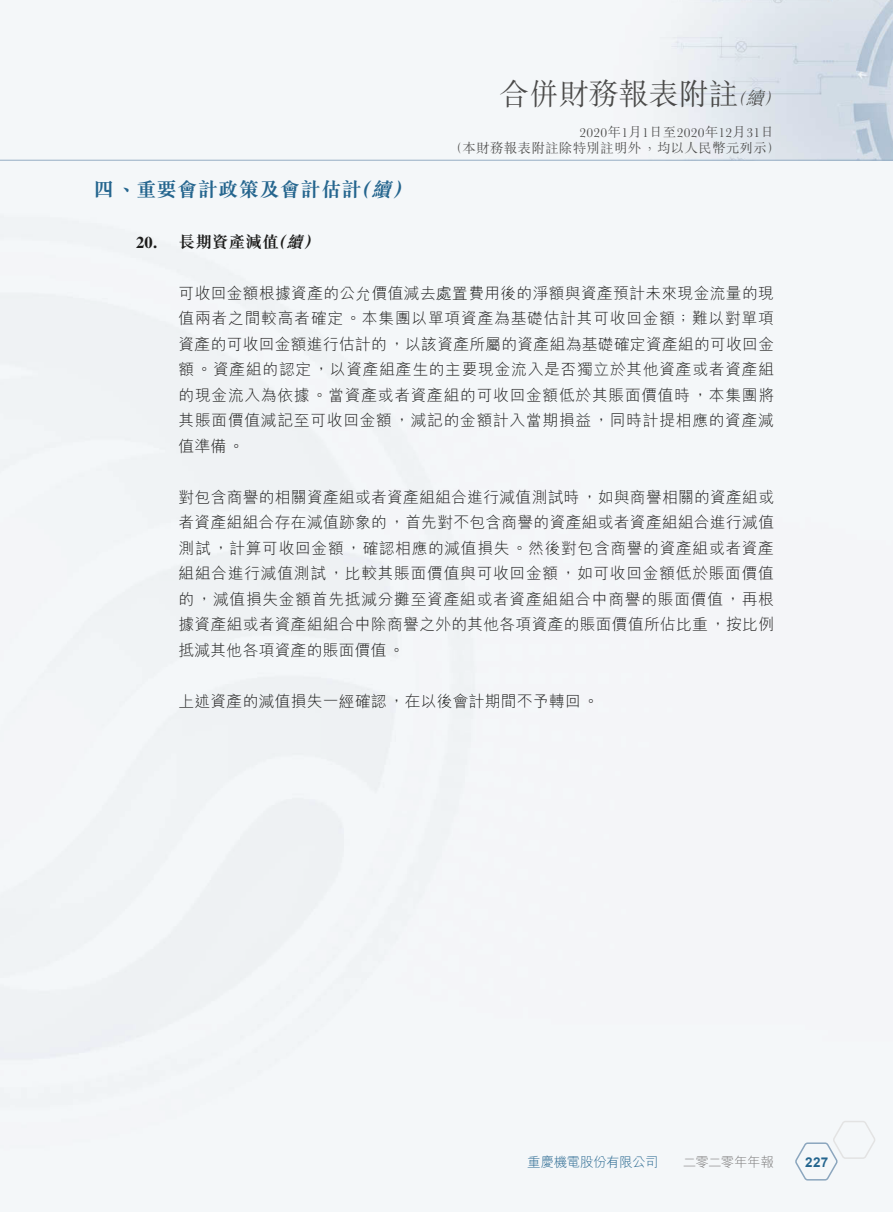
<style>
.page{position:relative;width:893px;height:1212px;background:#fff}
.page>*{position:absolute;margin:0;border:0;box-sizing:border-box;transform-origin:0 0}
.t1{font:300 30px "M Sung HK";letter-spacing:-.005em;color:#4a4a49}
.t2{font:700 20.25px "M Sung HK";letter-spacing:.015em;color:#24658e}
.t3{font:700 16.5px "M Sung HK";letter-spacing:.015em;color:#1c1c1b}
.t4{font:300 15.75px/25.5px "M Hei HK";letter-spacing:.02em;color:#1c1c1b;text-align:justify}
.t5{font:300 13.5px/16.5px "M Sung HK";letter-spacing:.02em;color:#4a4a49}
.t6{font:300 13.5px "M Hei HK";letter-spacing:-.03em;color:#24658e}
.t7{font:300 13.5px "M Hei HK";letter-spacing:-.045em;color:#7c7b7b}
.t8{font:700 13.5px "Arial";color:#24658e}
.s1{font-style:italic;font-size:18px}
.s2{font-style:italic}
.s3{font-family:"Times LT Std"}
</style>
<div class="page">
<div style="left:1px;top:0;width:892px;height:1212px;background:#f4f7f9"></div>
<img style="left:457px;top:0;width:436px;height:160px">
<hr style="left:0;top:0;width:1px;height:1212px;background:#24658e">
<hr style="left:0;top:160px;width:893px;height:1px;background:#95adc4">
<svg style="left:795px;top:1121px;width:80px;height:60px"></svg>
<h1 class="t1" style="left:499px;top:73px;width:289px">合併財務報表附註<span class="s1">（續）</span></h1>
<p class="t5" style="left:449px;top:123px;width:333px;text-indent:131px">2020年1月1日至2020年12月31日（本財務報表附註除特別註明外，均以人民幣元列示）</p>
<p class="t2" style="left:94px;top:175px;width:326px">四、重要會計政策及會計估計<span class="s2">（續）</span></p>
<p class="t3" style="left:136px;top:230px;width:190px"><span class="s3">20.</span> 長期資產減值<span class="s2">（續）</span></p>
<p class="t4" style="left:179px;top:280px;width:597px">可收回金額根據資產的公允價值減去處置費用後的淨額與資產預計未來現金流量的現值兩者之間較高者確定。本集團以單項資產為基礎估計其可收回金額；難以對單項資產的可收回金額進行估計的，以該資產所屬的資產組為基礎確定資產組的可收回金額。資產組的認定，以資產組產生的主要現金流入是否獨立於其他資產或者資產組的現金流入為依據。當資產或者資產組的可收回金額低於其賬面價值時，本集團將其賬面價值減記至可收回金額，減記的金額計入當期損益，同時計提相應的資產減值準備。</p>
<p class="t4" style="left:179px;top:484px;width:597px">對包含商譽的相關資產組或者資產組組合進行減值測試時，如與商譽相關的資產組或者資產組組合存在減值跡象的，首先對不包含商譽的資產組或者資產組組合進行減值測試，計算可收回金額，確認相應的減值損失。然後對包含商譽的資產組或者資產組組合進行減值測試，比較其賬面價值與可收回金額，如可收回金額低於賬面價值的，減值損失金額首先抵減分攤至資產組或者資產組組合中商譽的賬面價值，再根據資產組或者資產組組合中除商譽之外的其他各項資產的賬面價值所佔比重，按比例抵減其他各項資產的賬面價值。</p>
<p class="t4" style="left:179px;top:688px;width:422px">上述資產的減值損失一經確認，在以後會計期間不予轉回。</p>
<p class="t6" style="left:527px;top:1153px;width:133px">重慶機電股份有限公司</p>
<p class="t7" style="left:683px;top:1153px;width:93px">二零二零年年報</p>
<p class="t8" style="left:805px;top:1152px;width:24px">227</p>
</div>
